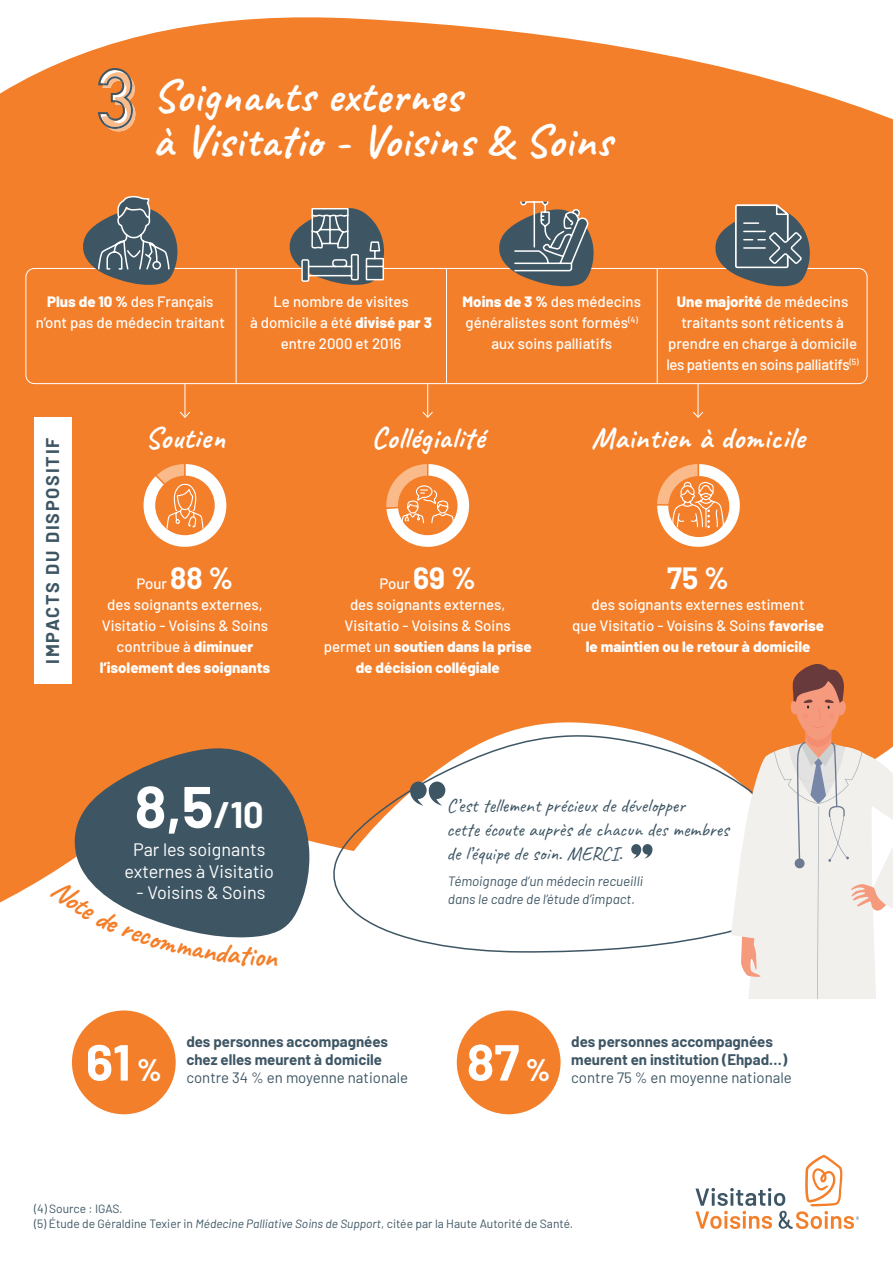
<style>
.page{position:relative;width:893px;height:1263px;background:#fff}
.page>*{position:absolute;margin:0;border:0;box-sizing:border-box;transform-origin:0 0}
.t1{font:700 58.5px "Barlow";color:#fff}
.t2{font:700 50.7px "Barlow";color:#fff}
.t3{font:700 45px/45px "Caveat";letter-spacing:.02em;color:#fff}
.t4{font:700 30px "Caveat";letter-spacing:.02em;color:#fff}
.t5{font:700 30px "Barlow";color:#fff}
.t6{font:19.5px/24px "Caveat";color:#3e5664}
.t7{font:18px/21.6px "Barlow";color:#fff;text-align:center}
.t8{font:700 18px "Barlow";letter-spacing:.1em;color:#3e5664}
.t9{font:500 15px/21px "Barlow";color:#fff;text-align:center}
.t10{font:700 15px/18px "Barlow";color:#3e5664}
.t11{font:15px "Barlow";color:#3e5664}
.t12{font:italic 13.5px/18px "Barlow";color:#3e5664}
.t13{font:12px/15px "Barlow";color:#3e5664}
.s1{font-weight:800}
.s2{font-weight:700;font-size:30px}
.s3{font-size:36px}
.s4{font-size:30.3px}
.s5{font-style:italic}
</style>
<div class="page">
<div style="left:0;top:17px;width:893px;height:886px;background:#f47f2a"></div>
<svg style="left:306px;top:721px;width:425px;height:316px"></svg>
<svg style="left:72px;top:745px;width:238px;height:194px;background:#68635c"></svg>
<svg style="left:328px;top:730px;width:403px;height:224px"></svg>
<svg style="left:696px;top:1155px;width:163px;height:74px"></svg>
<div style="left:26px;top:268px;width:841px;height:116px;border:1px solid #fff;border-radius:9px"></div>
<svg style="left:82px;top:195px;width:95px;height:91px;background:#85705e"></svg>
<svg style="left:289px;top:206px;width:96px;height:80px;background:#80756a"></svg>
<svg style="left:498px;top:200px;width:96px;height:87px;background:#887362"></svg>
<svg style="left:714px;top:202px;width:96px;height:85px;background:#7d6e61"></svg>
<hr style="left:236px;top:268px;width:1px;height:116px;background:#fff">
<hr style="left:446px;top:268px;width:1px;height:116px;background:#fff">
<hr style="left:657px;top:268px;width:1px;height:116px;background:#fff">
<hr style="left:185px;top:384px;width:1px;height:33px;background:#fff">
<svg style="left:179px;top:411px;width:12px;height:7px"></svg>
<svg style="left:384px;top:462px;width:87px;height:87px"></svg>
<hr style="left:427px;top:384px;width:1px;height:33px;background:#fff">
<svg style="left:422px;top:411px;width:12px;height:7px"></svg>
<hr style="left:698px;top:384px;width:1px;height:33px;background:#fff">
<svg style="left:692px;top:411px;width:12px;height:7px"></svg>
<div style="left:72px;top:1010px;width:104px;height:104px;background:#f47f2a;border-radius:50%"></div>
<div style="left:457px;top:1010px;width:104px;height:104px;background:#f47f2a;border-radius:50%"></div>
<div style="left:34px;top:418px;width:38px;height:266px;background:#fff"></div>
<svg style="left:98px;top:68px;width:37px;height:63px;background:#d29567"></svg>
<svg style="left:141px;top:462px;width:88px;height:87px"></svg>
<svg style="left:655px;top:462px;width:87px;height:87px"></svg>
<svg style="left:731px;top:663px;width:162px;height:336px;background:#eecdb8"></svg>
<svg style="left:50px;top:878px;width:228px;height:61px"></svg>
<h3 class="t3" style="left:153px;top:74px;width:460px">Soignants externes<br>à Visitatio - Voisins &amp; Soins</h3>
<p class="t9" style="left:36px;top:290px;width:191px"><span class="s1">Plus de 10 %</span> des Français n’ont pas de médecin traitant</p>
<p class="t9" style="left:250px;top:290px;width:183px">Le nombre de visites<br>à domicile a été <span class="s1">divisé par 3 </span>entre 2000 et 2016</p>
<p class="t9" style="left:463px;top:290px;width:180px"><span class="s1">Moins de 3 %</span> des médecins généralistes sont formés<sup>(4) </sup>aux soins palliatifs</p>
<p class="t9" style="left:666px;top:290px;width:194px"><span class="s1">Une majorité</span> de médecins traitants sont réticents à prendre en charge à domicile les patients en soins palliatifs<sup>(5)</sup></p>
<p class="t8" style="left:39px;top:664px;width:227px;rotate:-90deg">IMPACTS DU DISPOSITIF</p>
<h3 class="t4" style="left:145px;top:419px;width:81px">Soutien</h3>
<p class="t9" style="left:100px;top:572px;width:172px">Pour <span class="s2">88 %<br></span>des soignants externes,<br>Visitatio - Voisins &amp; Soins contribue à <span class="s1">diminuer l’isolement des soignants</span></p>
<h1 class="t1" style="left:135px;top:763px;width:130px">8,5<span class="s3">/10</span></h1>
<p class="t7" style="left:124px;top:837px;width:151px">Par les soignants externes à Visitatio</p>
<p class="t7" style="left:137px;top:880px;width:130px">- Voisins &amp; Soins</p>
<h3 class="t4" style="left:371px;top:419px;width:114px">Collégialité</h3>
<h3 class="t4" style="left:592px;top:419px;width:214px">Maintien à domicile</h3>
<p class="t9" style="left:324px;top:572px;width:209px">Pour <span class="s2">69 %<br></span>des soignants externes,<br>Visitatio - Voisins &amp; Soins permet un <span class="s1">soutien dans la prise de décision collégiale</span></p>
<h3 class="t5" style="left:667px;top:556px;width:63px">75 %</h3>
<p class="t9" style="left:572px;top:593px;width:253px">des soignants externes estiment<br>que Visitatio - Voisins &amp; Soins <span class="s1">favorise le maintien ou le retour à domicile</span></p>
<h3 class="t6" style="left:446px;top:794px;width:284px">C’est tellement précieux de développer<br>cette écoute auprès de chacun des membres de l’équipe de soin. MERCI.</h3>
<p class="t12" style="left:448px;top:871px;width:197px">Témoignage d’un médecin recueilli dans le cadre de l’étude d’impact.</p>
<p class="t10" style="left:186px;top:1031px;width:203px">des personnes accompagnées chez elles meurent à domicile</p>
<p class="t11" style="left:186px;top:1066px;width:223px">contre 34 % en moyenne nationale</p>
<h2 class="t2" style="left:86px;top:1025px;width:77px">61 <span class="s4">%</span></h2>
<h2 class="t2" style="left:467px;top:1025px;width:85px">87 <span class="s4">%</span></h2>
<p class="t10" style="left:571px;top:1031px;width:217px">des personnes accompagnées meurent en institution (Ehpad…)</p>
<p class="t11" style="left:571px;top:1066px;width:222px">contre 75 % en moyenne nationale</p>
<p class="t13" style="left:34px;top:1200px;width:541px">(4) Source : IGAS.<br>(5) Étude de Géraldine Texier in <span class="s5">Médecine Palliative Soins de Support</span>, citée par la Haute Autorité de Santé.</p>
</div>
